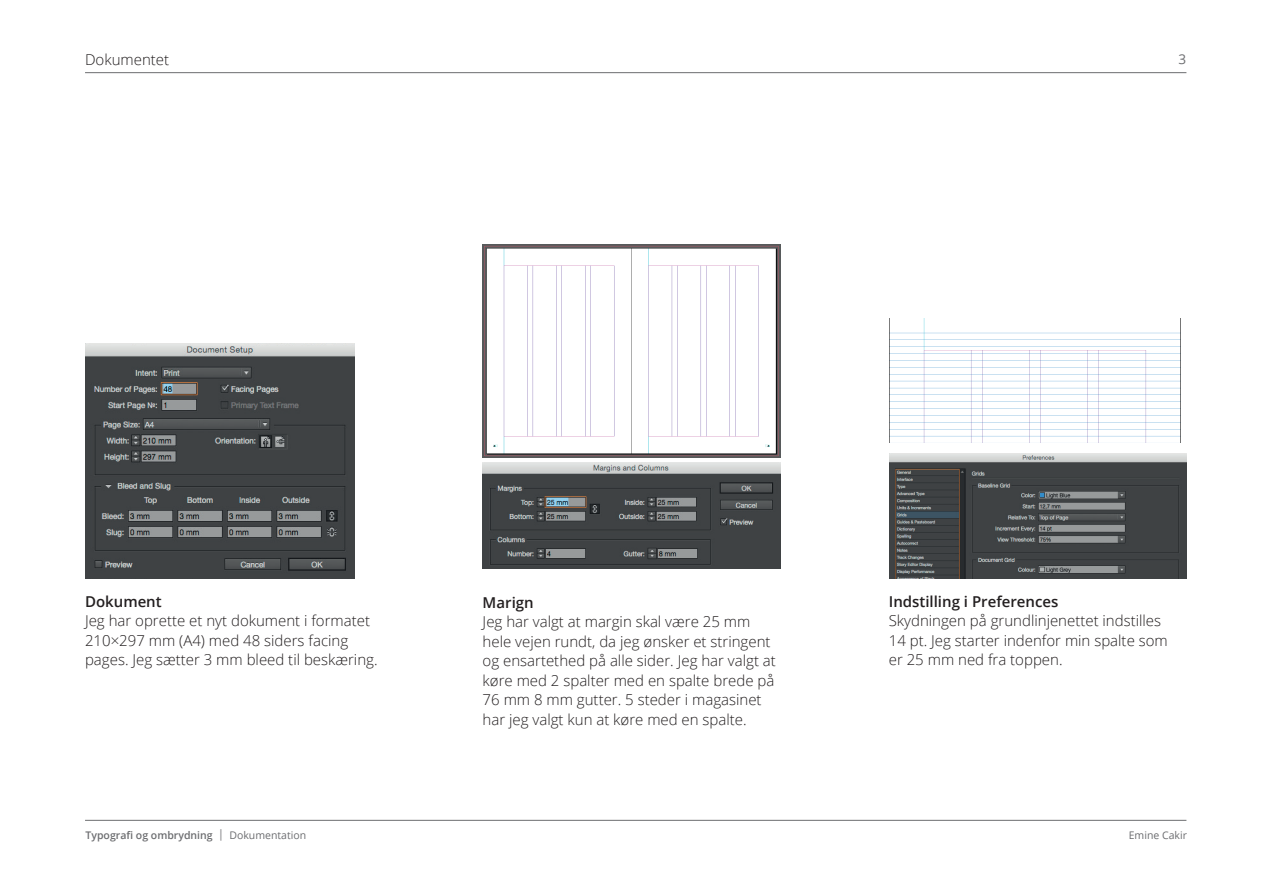
<style>
.page{position:relative;width:1263px;height:893px;background:#fff}
.page>*{position:absolute;margin:0;border:0;box-sizing:border-box;transform-origin:0 0}
.t1{font:300 15px/19.5px "Open Sans";color:#231f20}
.t2{font:600 15px "Open Sans";color:#231f20}
.t3{font:13.5px "Open Sans";color:#6c6d70}
.t4{font:600 10.5px "Open Sans";color:#6c6d70}
.t5{font:10.5px "Open Sans";color:#6c6d70}
.s1{font-weight:400;font-size:11.55px}
.s2{font-weight:400}
</style>
<div class="page">
<hr style="left:85px;top:820px;width:1101px;height:1px;background:#6c6d70">
<hr style="left:85px;top:72px;width:1101px;height:1px;background:#6c6d70">
<img style="left:85px;top:343px;width:269px;height:235px">
<img style="left:483px;top:245px;width:297px;height:212px">
<img style="left:889px;top:453px;width:297px;height:125px">
<img style="left:889px;top:318px;width:291px;height:124px">
<img style="left:483px;top:462px;width:297px;height:107px">
<p class="t1" style="left:85px;top:50px;width:86px">Dokumentet</p>
<p class="t3" style="left:1178px;top:50px;width:9px">3</p>
<p class="t2" style="left:85px;top:591px;width:78px">Dokument</p>
<p class="t1" style="left:85px;top:611px;width:294px">Jeg har oprette et nyt dokument i formatet<br>210×297 mm (A4) med 48 siders facing pages. Jeg sætter 3 mm bleed til beskæring.</p>
<p class="t2" style="left:483px;top:592px;width:53px">Marign</p>
<p class="t1" style="left:483px;top:612px;width:295px">Jeg har valgt at margin skal være 25 mm hele vejen rundt, da jeg ønsker et stringent og ensartethed på alle sider. Jeg har valgt at køre med 2 spalter med en spalte brede på 76 mm 8 mm gutter. 5 steder i magasinet har jeg valgt kun at køre med en spalte.</p>
<p class="t2" style="left:889px;top:591px;width:171px">Indstilling i Preferences</p>
<p class="t1" style="left:889px;top:610px;width:281px">Skydningen på grundlinjenettet indstilles<br>14 pt. Jeg starter indenfor min spalte som er 25 mm ned fra toppen.</p>
<p class="t4" style="left:85px;top:828px;width:222px">Typografi og ombrydning <span class="s1">|</span> <span class="s2">Dokumentation</span></p>
<p class="t5" style="left:1129px;top:828px;width:60px">Emine Cakir</p>
</div>
